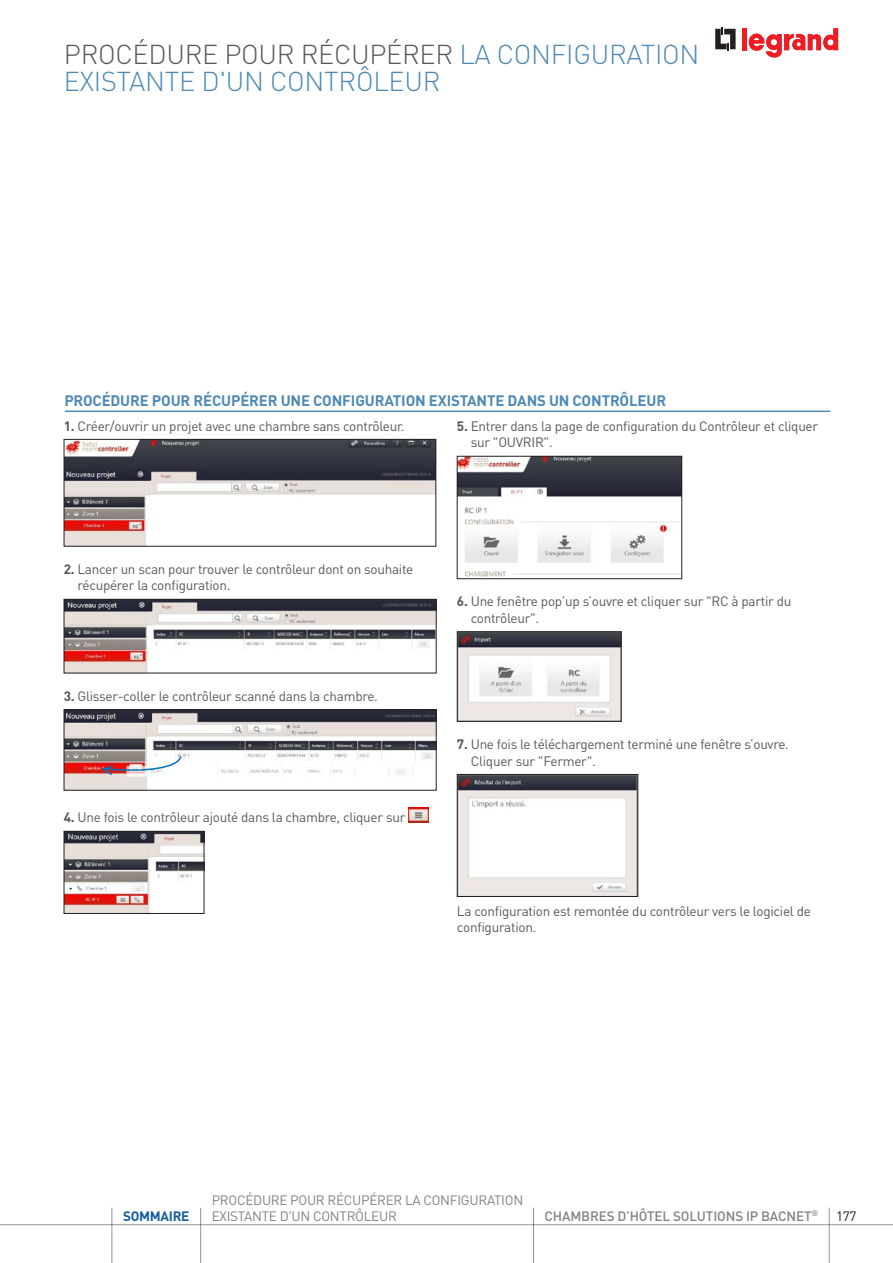
<style>
.page{position:relative;width:893px;height:1263px;background:#fff}
.page>*{position:absolute;margin:0;border:0;box-sizing:border-box;transform-origin:0 0}
.t1{font:300 27px/27.2px "DIN Pro";letter-spacing:-.01em;color:#4e89b4}
.t2{font:700 15px "DIN Pro";letter-spacing:-.01em;color:#4e89b4}
.t3{font:13.5px/16.5px "DIN Pro";letter-spacing:-.02em;color:#57585a}
.t4{font:13.5px "DIN Pro";letter-spacing:-.02em;color:#808285}
.t5{font:500 13.5px "DIN Pro";letter-spacing:-.01em;color:#808285}
.t6{font:700 13.5px "DIN Pro";letter-spacing:-.02em;color:#175d9e}
.t7{font:13.5px "DIN Pro";color:#231f20}
.t8{font:500 7.8px "DIN Pro";color:#808285}
.s1{color:#57585a}
.s2{font-weight:700}
</style>
<div class="page">
<svg style="left:715px;top:27px;width:21px;height:24px"></svg>
<div style="left:742px;top:28px;width:5px;height:22px;background:#ee1d23"></div>
<svg style="left:749px;top:28px;width:89px;height:30px"></svg>
<hr style="left:829px;top:1208px;width:1px;height:55px;background:#939598">
<hr style="left:0;top:1224px;width:606px;height:1px;background:#939598">
<hr style="left:606px;top:1224px;width:287px;height:1px;background:#939598">
<hr style="left:533px;top:1208px;width:1px;height:55px;background:#939598">
<hr style="left:200px;top:1208px;width:1px;height:55px;background:#939598">
<hr style="left:111px;top:1208px;width:1px;height:55px;background:#939598">
<hr style="left:65px;top:411px;width:765px;height:1px;background:#4e89b4">
<img style="left:408px;top:808px;width:21px;height:14px">
<img style="left:66px;top:441px;width:368px;height:104px">
<div style="left:64px;top:439px;width:372px;height:108px;border:1px solid #231f20"></div>
<img style="left:459px;top:633px;width:160px;height:87px">
<div style="left:457px;top:631px;width:164px;height:91px;border:1px solid #231f20"></div>
<img style="left:459px;top:776px;width:177px;height:119px">
<div style="left:457px;top:774px;width:181px;height:123px;border:1px solid #231f20"></div>
<img style="left:459px;top:458px;width:221px;height:119px">
<div style="left:457px;top:456px;width:225px;height:123px;border:1px solid #231f20"></div>
<img style="left:66px;top:601px;width:369px;height:70px">
<div style="left:64px;top:599px;width:373px;height:74px;border:1px solid #231f20"></div>
<img style="left:66px;top:711px;width:369px;height:78px">
<div style="left:64px;top:709px;width:373px;height:82px;border:1px solid #231f20"></div>
<img style="left:66px;top:833px;width:136px;height:79px">
<div style="left:64px;top:831px;width:140px;height:83px;border:1px solid #231f20"></div>
<svg style="left:101px;top:755px;width:81px;height:20px"></svg>
<h1 class="t1" style="left:64px;top:39px;width:637px"><span class="s1">PROCÉDURE POUR RÉCUPÉRER</span> LA CONFIGURATION<br>EXISTANTE D'UN CONTRÔLEUR</h1>
<p class="t2" style="left:64px;top:388px;width:603px">PROCÉDURE POUR RÉCUPÉRER UNE CONFIGURATION EXISTANTE DANS UN CONTRÔLEUR</p>
<p class="t3" style="left:64px;top:417px;width:342px"><span class="s2">1.</span> Créer/ouvrir un projet avec une chambre sans contrôleur.</p>
<p class="t3" style="left:471px;top:417px;width:349px;text-indent:-14px"><span class="s2">5.</span> Entrer dans la page de configuration du Contrôleur et cliquer sur "OUVRIR".</p>
<p class="t3" style="left:78px;top:560px;width:337px;text-indent:-14px"><span class="s2">2.</span> Lancer un scan pour trouver le contrôleur dont on souhaite récupérer la configuration.</p>
<p class="t3" style="left:64px;top:687px;width:316px"><span class="s2">3.</span> Glisser-coller le contrôleur scanné dans la chambre.</p>
<p class="t3" style="left:64px;top:809px;width:343px"><span class="s2">4.</span> Une fois le contrôleur ajouté dans la chambre, cliquer sur</p>
<p class="t3" style="left:471px;top:593px;width:322px;text-indent:-14px"><span class="s2">6.</span> Une fenêtre pop’up s’ouvre et cliquer sur "RC à partir du contrôleur".</p>
<p class="t3" style="left:471px;top:735px;width:320px;text-indent:-14px"><span class="s2">7.</span> Une fois le téléchargement terminé une fenêtre s’ouvre.<br>Cliquer sur "Fermer".</p>
<p class="t3" style="left:457px;top:902px;width:355px">La configuration est remontée du contrôleur vers le logiciel de configuration.</p>
<p class="t4" style="left:212px;top:1191px;width:313px">PROCÉDURE POUR RÉCUPÉRER LA CONFIGURATION</p>
<p class="t6" style="left:123px;top:1205px;width:68px">SOMMAIRE</p>
<p class="t4" style="left:212px;top:1207px;width:187px">EXISTANTE D'UN CONTRÔLEUR</p>
<p class="t5" style="left:545px;top:1207px;width:268px">CHAMBRES D’HÔTEL SOLUTIONS IP BACNET</p>
<p class="t7" style="left:836px;top:1207px;width:22px">177</p>
<p class="t8" style="left:811px;top:1208px;width:8px">®</p>
</div>
